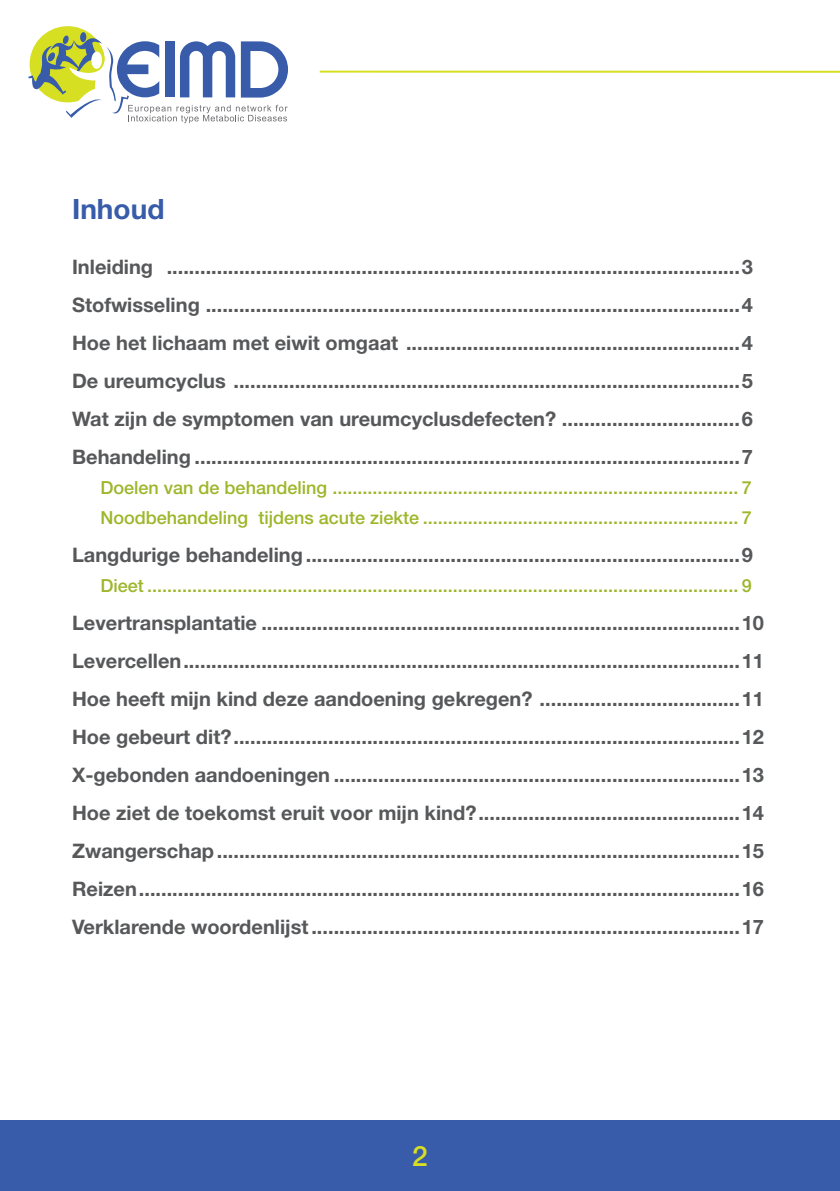
<style>
.page{position:relative;width:840px;height:1191px;background:#fff}
.page>*{position:absolute;margin:0;border:0;box-sizing:border-box;transform-origin:0 0}
.t1{font:700 28px "Helvetica Neue LT Std";color:#385caa}
.t2{font:500 28px "Helvetica Neue LT Std";color:#d6df21}
.t3{font:700 20px/38px "Helvetica Neue LT Std";color:#57585a;text-align:justify}
.t4{font:500 18px/30px "Helvetica Neue LT Std";color:#9db629}
</style>
<div class="page">
<div style="left:0;top:1120px;width:839px;height:71px;background:#385caa"></div>
<svg style="left:28px;top:26px;width:260px;height:97px"></svg>
<hr style="left:319px;top:71px;width:520px;height:2px;background:#d6df21">
<h1 class="t1" style="left:72px;top:191px;width:94px">Inhoud</h1>
<p class="t3" style="left:72px;top:247px;width:682px">Inleiding .......................................................................................................3<br>Stofwisseling ................................................................................................4<br>Hoe het lichaam met eiwit omgaat ............................................................4<br>De ureumcyclus ...........................................................................................5<br>Wat zijn de symptomen van ureumcyclusdefecten? ................................6<br>Behandeling ..................................................................................................7</p>
<p class="t4" style="left:100px;top:472px;width:652px">Doelen van de behandeling ................................................................................. 7<br>Noodbehandeling tijdens acute ziekte ............................................................... 7</p>
<p class="t3" style="left:72px;top:535px;width:682px">Langdurige behandeling ..............................................................................9</p>
<p class="t4" style="left:100px;top:570px;width:652px">Dieet ...................................................................................................................... 9</p>
<p class="t3" style="left:72px;top:603px;width:693px">Levertransplantatie ......................................................................................10<br>Levercellen ....................................................................................................11<br>Hoe heeft mijn kind deze aandoening gekregen? ....................................11<br>Hoe gebeurt dit? ...........................................................................................12<br>X-gebonden aandoeningen .........................................................................13<br>Hoe ziet de toekomst eruit voor mijn kind? ...............................................14<br>Zwangerschap ..............................................................................................15<br>Reizen ............................................................................................................16<br>Verklarende woordenlijst .............................................................................17</p>
<h1 class="t2" style="left:412px;top:1139px;width:17px">2</h1>
</div>
